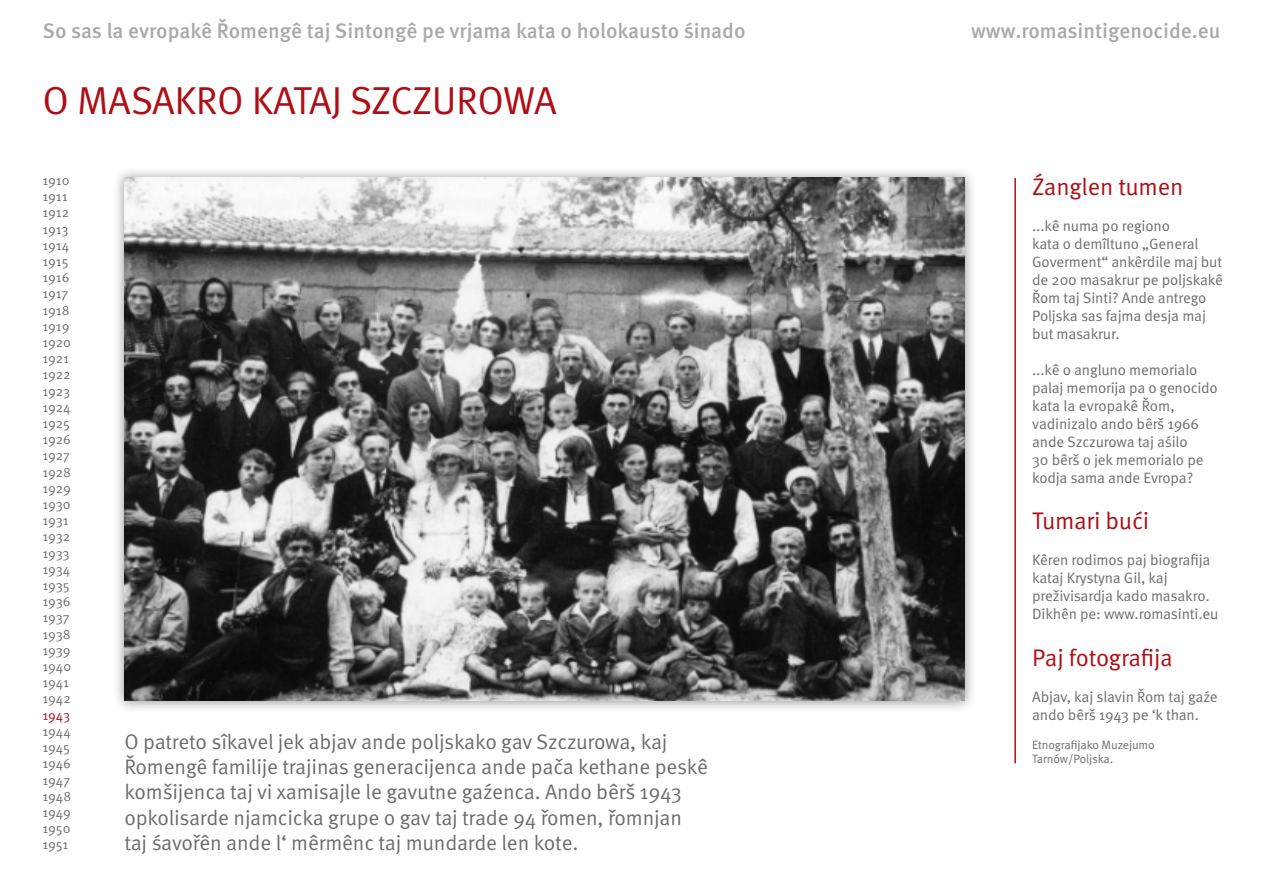
<style>
.page{position:relative;width:1263px;height:893px;background:#fff}
.page>*{position:absolute;margin:0;border:0;box-sizing:border-box;transform-origin:0 0}
.t1{font:39px "Meta Pro Norm";letter-spacing:-.01em;color:#b00d15}
.t2{font:24px "Meta Pro Norm";letter-spacing:-.01em;color:#b00d15}
.t3{font:21px/25.2px "Meta Pro Norm";letter-spacing:-.01em;color:#6c6d70}
.t4{font:500 21px "Meta Pro";color:#a8a9ad}
.t5{font:15px/18px "Meta Pro Norm";letter-spacing:-.01em;color:#6c6d70}
.t6{font:13.5px/16.2px "Meta Pro Norm";letter-spacing:-.01em;color:#6c6d70}
.t7{font:13.5px "Meta Pro Norm";color:#b00d15}
.t8{font:12px/14.4px "Meta Pro Norm";letter-spacing:-.015em;color:#6c6d70}
</style>
<div class="page">
<div style="left:112px;top:166px;width:864px;height:546px;background:#231f20;opacity:.5"></div>
<img style="left:124px;top:178px;width:840px;height:523px">
<hr style="left:1014px;top:178px;width:2px;height:585px;background:#b00d15">
<h3 class="t4" style="left:43px;top:15px;width:704px">So sas la evropakê Řomengê taj Sintongê pe vrjama kata o holokausto śinado</h3>
<h3 class="t4" style="left:971px;top:15px;width:251px">www.romasintigenocide.eu</h3>
<h1 class="t1" style="left:43px;top:71px;width:516px">O MASAKRO KATAJ SZCZUROWA</h1>
<p class="t6" style="left:43px;top:171px;width:30px">1910<br>1911<br>1912<br>1913<br>1914<br>1915<br>1916<br>1917<br>1918<br>1919<br>1920<br>1921<br>1922<br>1923<br>1924<br>1925<br>1926<br>1927<br>1928<br>1929<br>1930<br>1931<br>1932<br>1933<br>1934<br>1935<br>1936<br>1937<br>1938<br>1939<br>1940<br>1941<br>1942</p>
<p class="t7" style="left:43px;top:705px;width:29px">1943</p>
<p class="t6" style="left:43px;top:722px;width:30px;text-align:justify">1944<br>1945<br>1946<br>1947<br>1948<br>1949<br>1950<br>1951</p>
<p class="t3" style="left:124px;top:728px;width:585px">O patreto sîkavel jek abjav ande poljskako gav Szczurowa, kaj Řomengê familije trajinas generacijenca ande pača kethane peskê komšijenca taj vi xamisajle le gavutne gaźenca. Ando bêrš 1943 opkolisarde njamcicka grupe o gav taj trade 94 řomen, řomnjan taj śavořên ande l‘ mêrmênc taj mundarde len kote.</p>
<h2 class="t2" style="left:1032px;top:168px;width:153px">Źanglen tumen</h2>
<p class="t5" style="left:1032px;top:215px;width:192px">...kê numa po regiono<br>kata o demîltuno „General<br>Goverment“ ankêrdile maj but de 200 masakrur pe poljskakê<br>Řom taj Sinti? Ande antrego<br>Poljska sas fajma desja maj but masakrur.</p>
<p class="t5" style="left:1032px;top:359px;width:187px">...kê o angluno memorialo palaj memorija pa o genocido kata la evropakê Řom, vadinizalo ando bêrš 1966 ande Szczurowa taj aśilo<br>30 bêrš o jek memorialo pe kodja sama ande Evropa?</p>
<h2 class="t2" style="left:1032px;top:503px;width:119px">Tumari bući</h2>
<p class="t5" style="left:1032px;top:550px;width:188px">Kêren rodimos paj biografija kataj Krystyna Gil, kaj preživisardja kado masakro.<br>Dikhên pe: www.romasinti.eu</p>
<h2 class="t2" style="left:1032px;top:640px;width:142px">Paj fotografija</h2>
<p class="t5" style="left:1032px;top:687px;width:187px">Abjav, kaj slavin Řom taj gaźe ando bêrš 1943 pe ‘k than.</p>
<p class="t8" style="left:1032px;top:737px;width:124px">Etnografijako Muzejumo<br>Tarnów/Poljska.</p>
</div>
